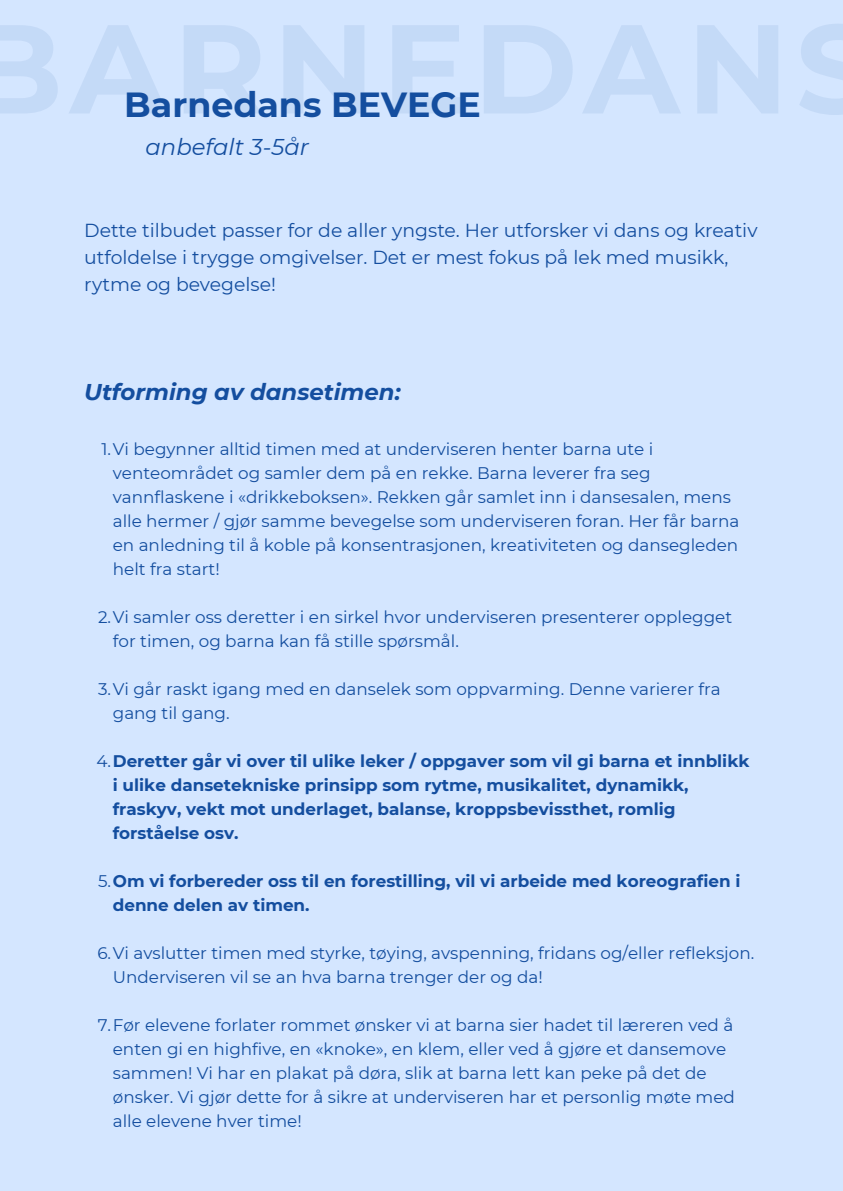
<style>
.page{position:relative;width:843px;height:1191px;background:#fff}
.page>*{position:absolute;margin:0;border:0;box-sizing:border-box;transform-origin:0 0}
.t1{font:700 34.8px "Montserrat";color:#144e9f}
.t2{font:italic 700 22.8px "Montserrat";color:#144e9f}
.t3{font:italic 22.8px "Montserrat";color:#144e9f}
.t4{font:18.8px/27px "Montserrat";color:#144e9f}
.t5{font:16.8px/24px "Montserrat";color:#144e9f}
.t6{font:700 16.8px/24px "Montserrat";color:#144e9f}
.s1{font-weight:400}
</style>
<div class="page">
<div style="left:0;top:0;width:842px;height:1190px;background:#d4e6ff"></div>
<h1 class="t1" style="left:124px;top:83px;width:358px">Barnedans BEVEGE</h1>
<h2 class="t3" style="left:145px;top:133px;width:165px">anbefalt 3-5år</h2>
<p class="t4" style="left:84px;top:216px;width:674px">Dette tilbudet passer for de aller yngste. Her utforsker vi dans og kreativ utfoldelse i trygge omgivelser. Det er mest fokus på lek med musikk, rytme og bevegelse!</p>
<h2 class="t2" style="left:84px;top:377px;width:318px">Utforming av dansetimen:</h2>
<p class="t5" style="left:113px;top:436px;width:628px;text-indent:-11px">1.Vi begynner alltid timen med at underviseren henter barna ute i venteområdet og samler dem på en rekke. Barna leverer fra seg vannflaskene i «drikkeboksen». Rekken går samlet inn i dansesalen, mens alle hermer / gjør samme bevegelse som underviseren foran. Her får barna en anledning til å koble på konsentrasjonen, kreativiteten og dansegleden helt fra start!</p>
<p class="t5" style="left:113px;top:604px;width:620px;text-indent:-15px">2.Vi samler oss deretter i en sirkel hvor underviseren presenterer opplegget for timen, og barna kan få stille spørsmål.</p>
<p class="t5" style="left:113px;top:676px;width:609px;text-indent:-15px">3.Vi går raskt igang med en danselek som oppvarming. Denne varierer fra gang til gang.</p>
<p class="t6" style="left:113px;top:748px;width:638px;text-indent:-16px"><span class="s1">4.</span>Deretter går vi over til ulike leker / oppgaver som vil gi barna et innblikk i ulike dansetekniske prinsipp som rytme, musikalitet, dynamikk, fraskyv, vekt mot underlaget, balanse, kroppsbevissthet, romlig forståelse osv.</p>
<p class="t6" style="left:113px;top:868px;width:629px;text-indent:-15px"><span class="s1">5.</span>Om vi forbereder oss til en forestilling, vil vi arbeide med koreografien i denne delen av timen.</p>
<p class="t5" style="left:113px;top:940px;width:642px;text-indent:-15px">6.Vi avslutter timen med styrke, tøying, avspenning, fridans og/eller refleksjon.<br>Underviseren vil se an hva barna trenger der og da!</p>
<p class="t5" style="left:113px;top:1012px;width:623px;text-indent:-15px">7.Før elevene forlater rommet ønsker vi at barna sier hadet til læreren ved å enten gi en highfive, en «knoke», en klem, eller ved å gjøre et dansemove sammen! Vi har en plakat på døra, slik at barna lett kan peke på det de ønsker. Vi gjør dette for å sikre at underviseren har et personlig møte med alle elevene hver time!</p>
</div>
